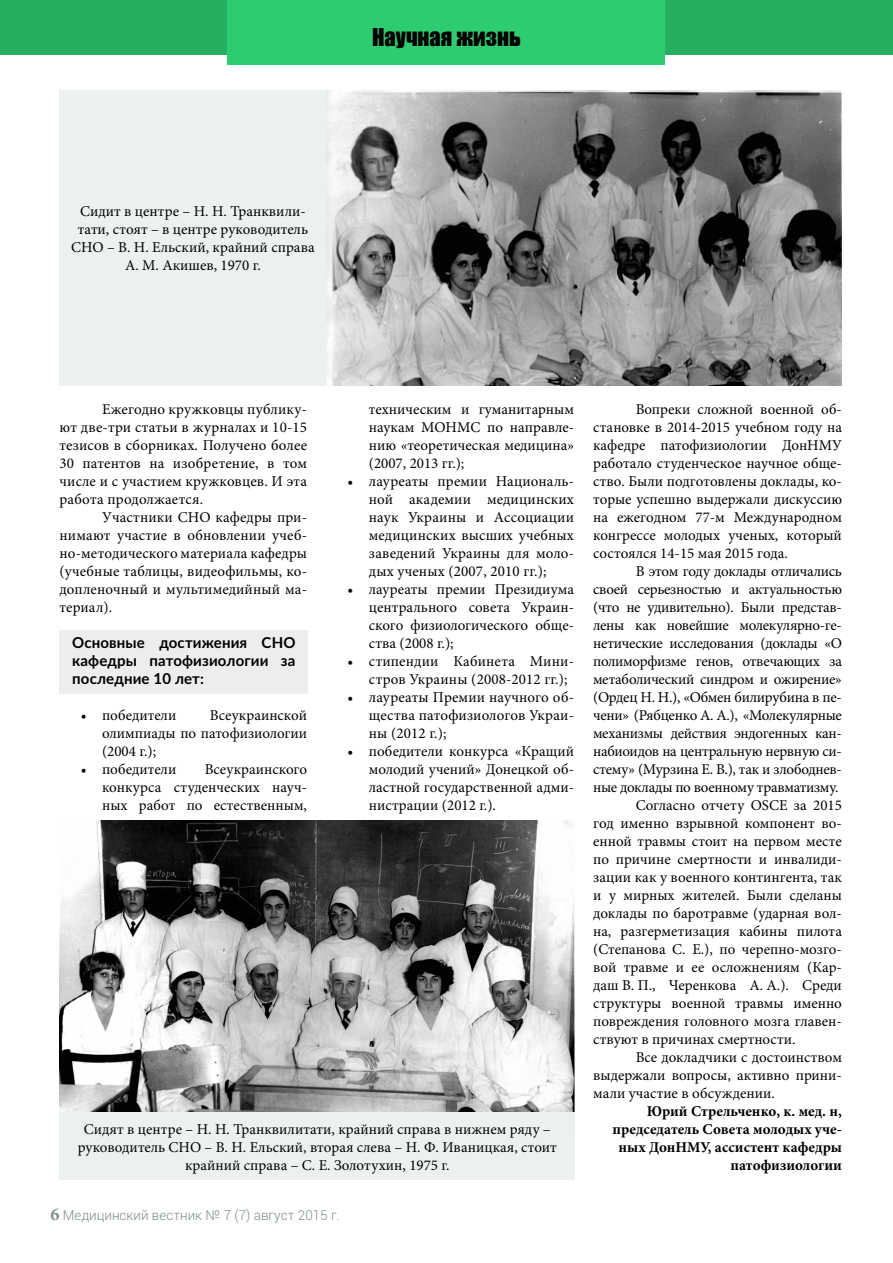
<style>
.page{position:relative;width:893px;height:1263px;background:#fff}
.page>*{position:absolute;margin:0;border:0;box-sizing:border-box;transform-origin:0 0}
.t1{font:22.5px "Impact";color:#000}
.t2{font:15px/18px "Minion Pro";color:#000;text-align:justify}
.t3{font:15px "Minion Pro";letter-spacing:-.02em;color:#000}
.t4{font:700 15px/18px "Minion Pro";color:#000;text-align:right}
.t5{font:700 15px/18px "Lato";letter-spacing:.01em;color:#000;text-align:justify}
.t6{font:300 13.5px "Roboto";color:#7f8c8d}
.s1{font-family:"Minion Pro";font-weight:700;font-size:18px}
</style>
<div class="page">
<div style="left:60px;top:630px;width:248px;height:63px;background:#ededed"></div>
<div style="left:0;top:0;width:893px;height:54px;background:#27ae60"></div>
<div style="left:228px;top:0;width:437px;height:65px;background:#2ecc71"></div>
<img style="left:60px;top:821px;width:515px;height:291px">
<div style="left:60px;top:1112px;width:515px;height:67px;background:#ecf0f1"></div>
<img style="left:326px;top:90px;width:516px;height:295px">
<div style="left:60px;top:90px;width:266px;height:295px;background:#ecf0f1"></div>
<h1 class="t1" style="left:372px;top:20px;width:150px">Научная жизнь</h1>
<p class="t2" style="left:71px;top:202px;width:245px;text-align:center">Сидит в центре – Н. Н. Транквили&shy;тати, стоят – в центре руководитель<br>СНО – В. Н. Ельский, крайний справа<br>А. М. Акишев, 1970 г.</p>
<p class="t2" style="left:60px;top:400px;width:249px;text-indent:43px">Ежегодно кружковцы публику&shy;ют две-три статьи в журналах и 10-15 тезисов в сборниках. Получено более 30 патентов на изобретение, в том числе и с участием кружковцев. И эта работа продолжается.</p>
<p class="t2" style="left:60px;top:508px;width:249px;text-indent:43px">Участники СНО кафедры при&shy;нимают участие в обновлении учеб&shy;но-методического материала кафедры (учебные таблицы, видеофильмы, ко&shy;допленочный и мультимедийный ма&shy;териал).</p>
<p class="t5" style="left:72px;top:633px;width:225px">Основные достижения СНО кафедры патофизиологии за последние 10 лет:</p>
<p class="t2" style="left:81px;top:706px;width:97px">• победители</p>
<p class="t2" style="left:102px;top:706px;width:206px;text-indent:108px">Всеукраинской олимпиады по патофизиологии (2004 г.);</p>
<p class="t2" style="left:81px;top:760px;width:97px">• победители</p>
<p class="t2" style="left:102px;top:760px;width:206px;text-indent:103px">Всеукраинского конкурса студенческих науч&shy;ных работ по естественным,</p>
<p class="t2" style="left:369px;top:400px;width:207px">техническим и гуманитарным наукам МОНМС по направле&shy;нию «теоретическая медицина» (2007, 2013 гг.);</p>
<p class="t2" style="left:369px;top:472px;width:207px;text-indent:-21px">• лауреаты премии Националь&shy;ной академии медицинских наук Украины и Ассоциации медицинских высших учебных заведений Украины для моло&shy;дых ученых (2007, 2010 гг.);</p>
<p class="t2" style="left:369px;top:580px;width:207px;text-indent:-21px">• лауреаты премии Президиума центрального совета Украин&shy;ского физиологического обще&shy;ства (2008 г.);</p>
<p class="t2" style="left:369px;top:652px;width:207px;text-indent:-21px">• стипендии Кабинета Мини&shy;стров Украины (2008-2012 гг.);</p>
<p class="t2" style="left:369px;top:688px;width:207px;text-indent:-21px">• лауреаты Премии научного об&shy;щества патофизиологов Украи&shy;ны (2012 г.);</p>
<p class="t2" style="left:369px;top:742px;width:207px;text-indent:-21px">• победители конкурса «Кращий молодий учений» Донецкой об&shy;ластной государственной адми&shy;нистрации (2012 г.).</p>
<p class="t2" style="left:78px;top:1120px;width:481px;text-align:center">Сидят в центре – Н. Н. Транквилитати, крайний справа в нижнем ряду – руководитель СНО – В. Н. Ельский, вторая слева – Н. Ф. Иваницкая, стоит крайний справа – С. Е. Золотухин, 1975 г.</p>
<p class="t6" style="left:51px;top:1206px;width:291px"><span class="s1">6</span> Медицинский вестник № 7 (7) август 2015 г.</p>
<p class="t2" style="left:593px;top:400px;width:250px;text-indent:43px">Вопреки сложной военной об&shy;становке в 2014-2015 учебном году на кафедре патофизиологии ДонНМУ работало студенческое научное обще&shy;ство. Были подготовлены доклады, ко&shy;торые успешно выдержали дискуссию на ежегодном 77-м Международном конгрессе молодых ученых, который состоялся 14-15 мая 2015 года.</p>
<p class="t3" style="left:636px;top:561px;width:208px">В этом году доклады отличались</p>
<p class="t3" style="left:593px;top:579px;width:250px">своей серьезностью и актуальностью</p>
<p class="t3" style="left:593px;top:597px;width:250px">(что не удивительно). Были представ-</p>
<p class="t3" style="left:593px;top:615px;width:250px">лены как новейшие молекулярно-ге-</p>
<p class="t3" style="left:593px;top:633px;width:250px">нетические исследования (доклады «О</p>
<p class="t3" style="left:593px;top:651px;width:250px">полиморфизме генов, отвечающих за</p>
<p class="t3" style="left:593px;top:669px;width:250px">метаболический синдром и ожирение»</p>
<p class="t3" style="left:593px;top:687px;width:250px">(Ордец Н. Н.), «Обмен билирубина в пе-</p>
<p class="t3" style="left:593px;top:705px;width:250px">чени» (Рябценко А. А.), «Молекулярные</p>
<p class="t3" style="left:593px;top:723px;width:250px">механизмы действия эндогенных кан-</p>
<p class="t3" style="left:593px;top:741px;width:250px">набиоидов на центральную нервную си-</p>
<p class="t3" style="left:593px;top:759px;width:250px">стему» (Мурзина Е. В.), так и злободнев-</p>
<p class="t3" style="left:593px;top:777px;width:247px">ные доклады по военному травматизму.</p>
<p class="t2" style="left:636px;top:796px;width:208px">Согласно отчету OSCE за 2015</p>
<p class="t2" style="left:593px;top:814px;width:250px">год именно взрывной компонент во-</p>
<p class="t2" style="left:593px;top:832px;width:250px">енной травмы стоит на первом месте</p>
<p class="t2" style="left:593px;top:850px;width:250px">по причине смертности и инвалиди-</p>
<p class="t2" style="left:593px;top:868px;width:250px">зации как у военного контингента, так</p>
<p class="t2" style="left:593px;top:886px;width:250px">и у мирных жителей. Были сделаны</p>
<p class="t2" style="left:593px;top:904px;width:250px">доклады по баротравме (ударная вол-</p>
<p class="t2" style="left:593px;top:922px;width:250px">на, разгерметизация кабины пилота</p>
<p class="t2" style="left:593px;top:940px;width:250px">(Степанова С. Е.), по черепно-мозго-</p>
<p class="t2" style="left:593px;top:958px;width:250px">вой травме и ее осложнениям (Кар-</p>
<p class="t2" style="left:593px;top:976px;width:250px">даш В. П., Черенкова А. А.). Среди</p>
<p class="t2" style="left:593px;top:994px;width:250px">структуры военной травмы именно</p>
<p class="t2" style="left:593px;top:1012px;width:250px">повреждения головного мозга главен-</p>
<p class="t2" style="left:593px;top:1030px;width:204px">ствуют в причинах смертности.</p>
<p class="t2" style="left:636px;top:1048px;width:208px">Все докладчики с достоинством</p>
<p class="t2" style="left:593px;top:1066px;width:250px">выдержали вопросы, активно прини-</p>
<p class="t2" style="left:593px;top:1084px;width:183px">мали участие в обсуждении.</p>
<p class="t4" style="left:612px;top:1102px;width:231px">Юрий Стрельченко, к. мед. н, председатель Совета молодых уче&shy;ных ДонНМУ, ассистент кафедры патофизиологии</p>
</div>
